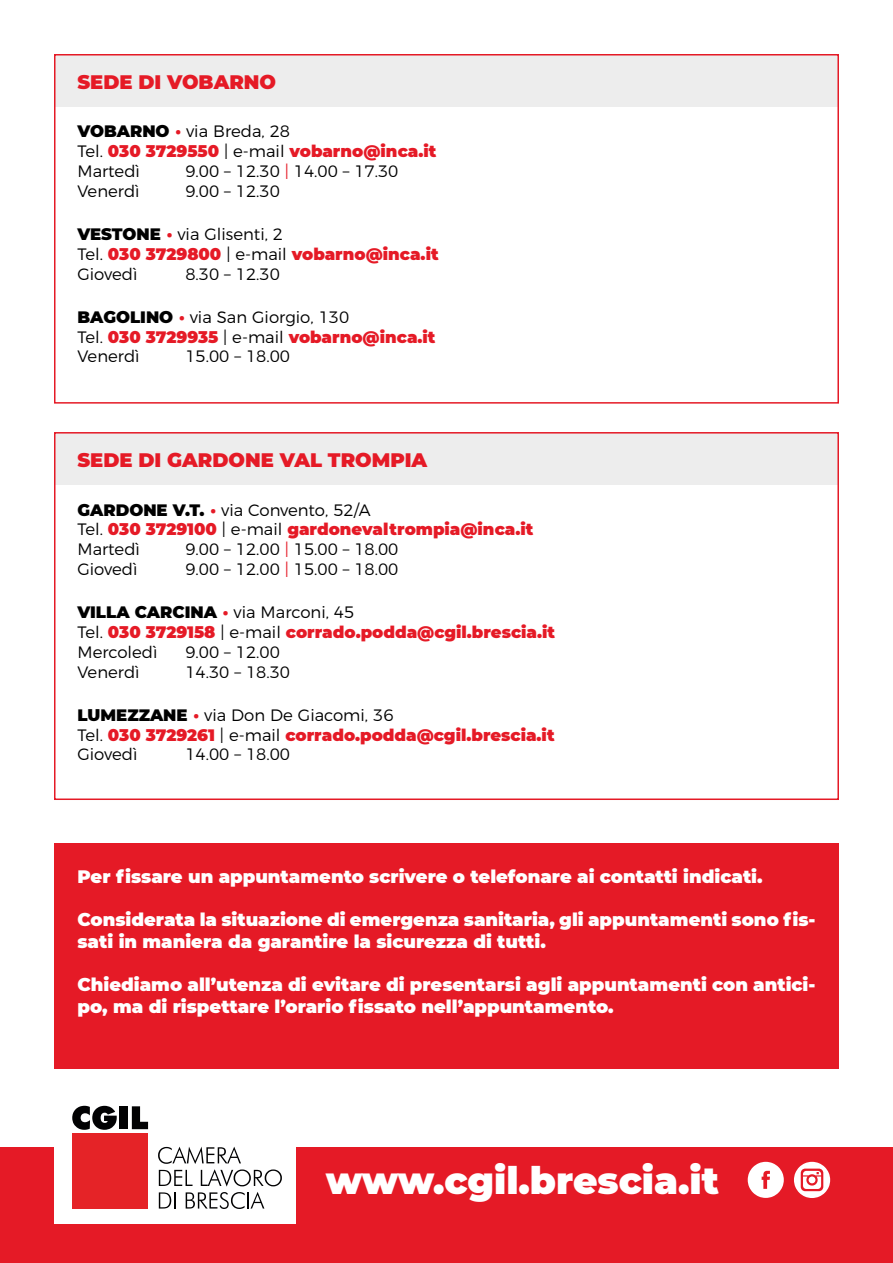
<style>
.page{position:relative;width:893px;height:1263px;background:#fff}
.page>*{position:absolute;margin:0;border:0;box-sizing:border-box;transform-origin:0 0}
.t1{font:900 37.5px "Montserrat";color:#fff}
.t2{font:900 19.5px "Montserrat";color:#e51a26}
.t3{font:900 18px/21.6px "Montserrat";color:#fff}
.t4{font:300 16.5px/19.8px "Montserrat";color:#000}
.t5{font:900 16.5px/19.8px "Montserrat";color:#e51a26}
.s1{font-weight:900}
.s2{font-weight:900;color:#e51a26}
.s3{color:#e51a26}
.s4{color:#000}
.s5{font-weight:300;color:#000}
.s6{font-family:"socialtype";font-weight:400;font-size:55.5px}
</style>
<div class="page">
<div style="left:0;top:1148px;width:893px;height:115px;background:#e51a26"></div>
<div style="left:54px;top:1104px;width:241px;height:119px;background:#fff"></div>
<div style="left:73px;top:1133px;width:75px;height:75px;background:#e52327"></div>
<svg style="left:72px;top:1106px;width:45px;height:24px"></svg>
<div style="left:119px;top:1106px;width:9px;height:23px;background:#020203"></div>
<svg style="left:132px;top:1106px;width:16px;height:23px"></svg>
<svg style="left:158px;top:1146px;width:124px;height:40px"></svg>
<svg style="left:159px;top:1192px;width:17px;height:16px"></svg>
<svg style="left:186px;top:1192px;width:78px;height:17px"></svg>
<div style="left:54px;top:843px;width:785px;height:225px;background:#e51a26"></div>
<div style="left:54px;top:54px;width:785px;height:53px;background:#ededed"></div>
<div style="left:54px;top:432px;width:785px;height:53px;background:#ededed"></div>
<div style="left:54px;top:54px;width:785px;height:350px;border:2px solid #e51a26"></div>
<div style="left:54px;top:432px;width:785px;height:368px;border:2px solid #e51a26"></div>
<p class="t2" style="left:77px;top:67px;width:200px">SEDE DI VOBARNO</p>
<p class="t4" style="left:77px;top:120px;width:360px"><span class="s1">VOBARNO</span> <span class="s2">·</span> via Breda, 28<br>Tel. <span class="s2">030 3729550</span> | e-mail <span class="s2">vobarno@inca.it<br></span>Martedì</p>
<p class="t4" style="left:185px;top:160px;width:214px">9.00 – 12.30 <span class="s3">|</span> 14.00 – 17.30</p>
<p class="t4" style="left:77px;top:180px;width:64px">Venerdì</p>
<p class="t4" style="left:185px;top:180px;width:96px">9.00 – 12.30</p>
<p class="t4" style="left:77px;top:223px;width:363px"><span class="s1">VESTONE</span> <span class="s2">·</span> via Glisenti, 2<br>Tel. <span class="s2">030 3729800</span> | e-mail <span class="s2">vobarno@inca.it<br></span>Giovedì</p>
<p class="t4" style="left:185px;top:262px;width:96px">8.30 – 12.30</p>
<p class="t4" style="left:77px;top:306px;width:360px"><span class="s1">BAGOLINO</span> <span class="s2">·</span> via San Giorgio, 130<br>Tel. <span class="s2">030 3729935</span> | e-mail <span class="s2">vobarno@inca.it<br></span>Venerdì</p>
<p class="t4" style="left:185px;top:345px;width:106px">15.00 – 18.00</p>
<p class="t2" style="left:77px;top:445px;width:351px">SEDE DI GARDONE VAL TROMPIA</p>
<p class="t5" style="left:77px;top:499px;width:457px"><span class="s4">GARDONE V.T.</span> · <span class="s5">via Convento, 52/A<br>Tel.</span> 030 3729100 <span class="s5">| e-mail</span> gardonevaltrompia@inca.it<br><span class="s5">Martedì</span></p>
<p class="t4" style="left:185px;top:538px;width:214px">9.00 – 12.00 <span class="s3">|</span> 15.00 – 18.00</p>
<p class="t4" style="left:77px;top:558px;width:61px">Giovedì</p>
<p class="t4" style="left:185px;top:558px;width:214px">9.00 – 12.00 <span class="s3">|</span> 15.00 – 18.00</p>
<p class="t5" style="left:77px;top:601px;width:479px"><span class="s4">VILLA CARCINA</span> · <span class="s5">via Marconi, 45<br>Tel.</span> 030 3729158 <span class="s5">| e-mail</span> corrado.podda@cgil.brescia.it<br><span class="s5">Mercoledì</span></p>
<p class="t4" style="left:185px;top:640px;width:96px">9.00 – 12.00</p>
<p class="t4" style="left:77px;top:660px;width:64px">Venerdì</p>
<p class="t4" style="left:185px;top:660px;width:106px">14.30 – 18.30</p>
<p class="t5" style="left:77px;top:704px;width:479px"><span class="s4">LUMEZZANE</span> · <span class="s5">via Don De Giacomi, 36<br>Tel.</span> 030 3729261 <span class="s5">| e-mail</span> corrado.podda@cgil.brescia.it<br><span class="s5">Giovedì</span></p>
<p class="t4" style="left:185px;top:743px;width:106px">14.00 – 18.00</p>
<p class="t3" style="left:77px;top:865px;width:687px">Per fissare un appuntamento scrivere o telefonare ai contatti indicati.</p>
<p class="t3" style="left:77px;top:908px;width:740px">Considerata la situazione di emergenza sanitaria, gli appuntamenti sono fis&shy;sati in maniera da garantire la sicurezza di tutti.</p>
<p class="t3" style="left:77px;top:973px;width:739px">Chiediamo all’utenza di evitare di presentarsi agli appuntamenti con antici&shy;po, ma di rispettare l’orario fissato nell’appuntamento.</p>
<h1 class="t1" style="left:326px;top:1152px;width:511px">www.cgil.brescia.it <span class="s6">BV</span></h1>
</div>
